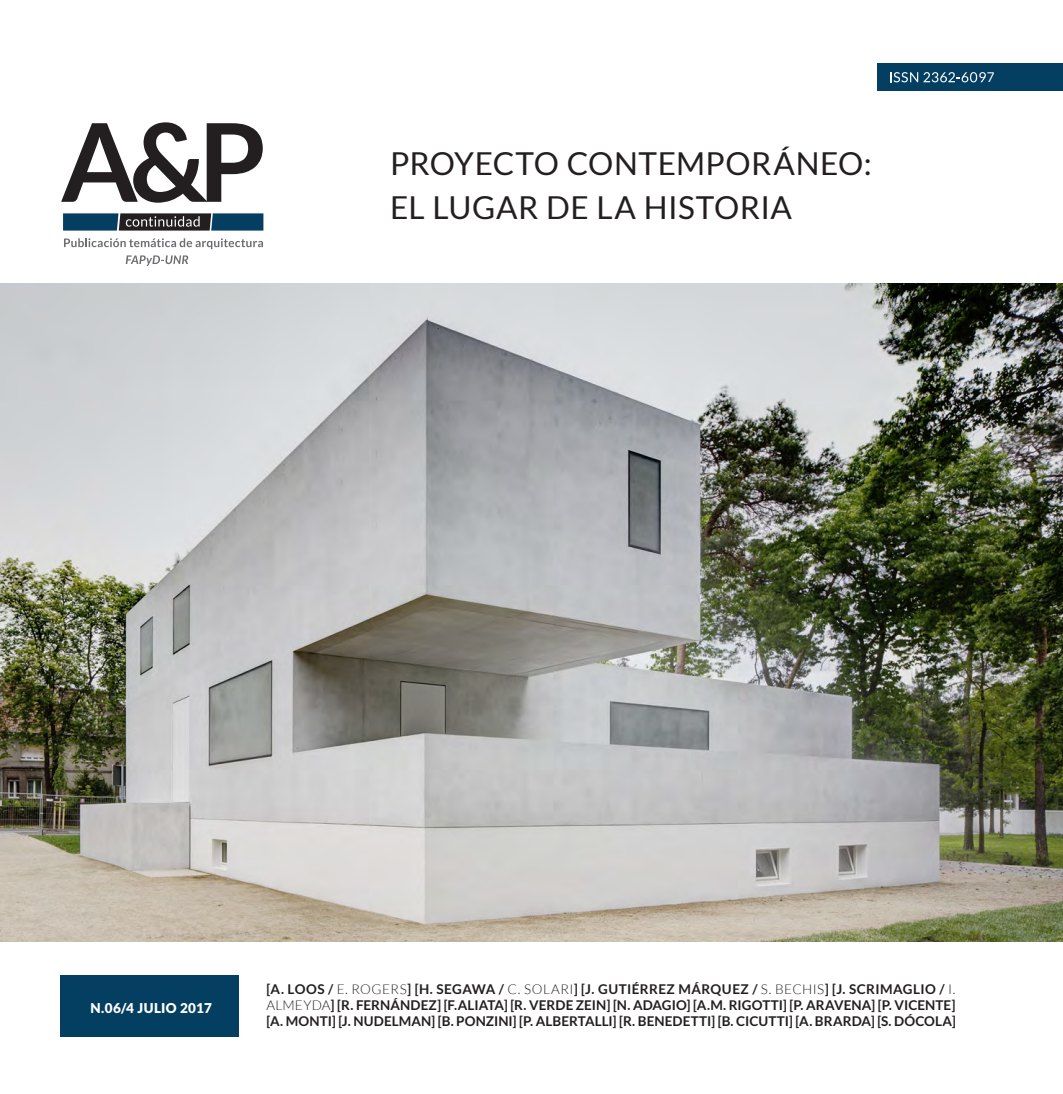
<style>
.page{position:relative;width:1063px;height:1094px;background:#fff}
.page>*{position:absolute;margin:0;border:0;box-sizing:border-box;transform-origin:0 0}
.t1{font:31.65px/43.5px "Lato";letter-spacing:.015em;color:#231f20}
.t2{font:700 13.5px/16.2px "Lato";letter-spacing:.005em;color:#231f20;text-align:justify}
.t3{font:900 13.5px "Lato";letter-spacing:.03em;color:#fff}
.t4{font:13.5px "Lato";color:#fff}
.s1{font-weight:300}
</style>
<div class="page">
<div style="left:877px;top:63px;width:186px;height:28px;background:#043e61"></div>
<div style="left:60px;top:975px;width:179px;height:61px;background:#043e61"></div>
<svg style="left:61px;top:122px;width:202px;height:81px"></svg>
<svg style="left:63px;top:213px;width:200px;height:17px;background:#294558"></svg>
<svg style="left:890px;top:72px;width:96px;height:10px"></svg>
<svg style="left:64px;top:238px;width:199px;height:11px"></svg>
<svg style="left:126px;top:255px;width:62px;height:11px"></svg>
<img style="left:0;top:283px;width:1063px;height:658px">
<h1 class="t1" style="left:390px;top:142px;width:483px">PROYECTO CONTEMPORÁNEO:<br>EL LUGAR DE LA HISTORIA</h1>
<p class="t4" style="left:987px;top:70px;width:9px">7</p>
<p class="t3" style="left:90px;top:1000px;width:123px">N.06/4 JULIO 2017</p>
<p class="t2" style="left:266px;top:980px;width:691px">[A. LOOS / <span class="s1">E. ROGERS</span>] [H. SEGAWA / <span class="s1">C. SOLARI</span>] [J. GUTIÉRREZ MÁRQUEZ / <span class="s1">S. BECHIS</span>] [J. SCRIMAGLIO / <span class="s1">I.<br>ALMEYDA</span>] [R. FERNÁNDEZ] [F.ALIATA] [R. VERDE ZEIN] [N. ADAGIO] [A.M. RIGOTTI] [P. ARAVENA] [P. VICENTE] [A. MONTI] [J. NUDELMAN] [B. PONZINI] [P. ALBERTALLI] [R. BENEDETTI] [B. CICUTTI] [A. BRARDA] [S. DÓCOLA]</p>
</div>
